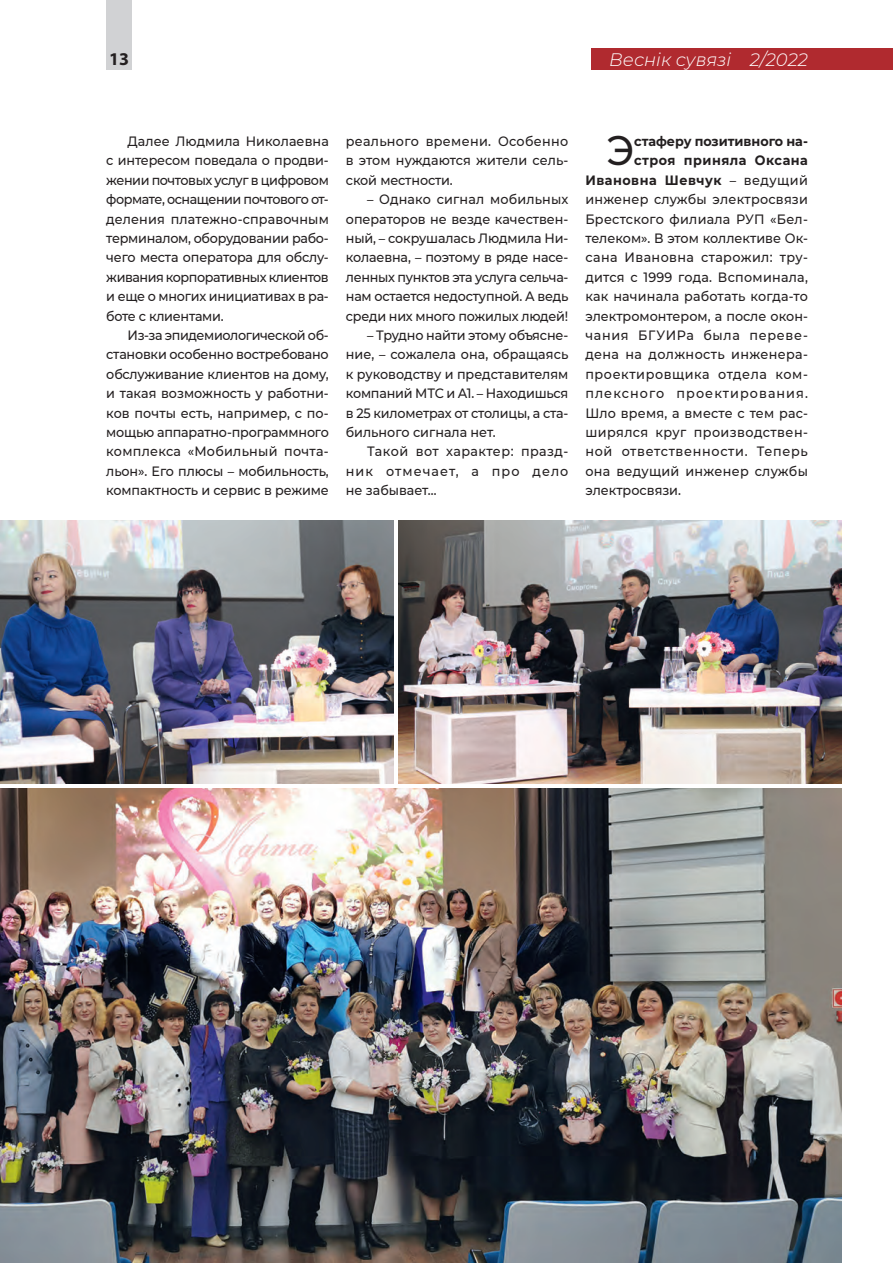
<style>
.page{position:relative;width:893px;height:1263px;background:#fff}
.page>*{position:absolute;margin:0;border:0;box-sizing:border-box;transform-origin:0 0}
._000_Text_OSNOV{font:500 41.25px "Montserrat";color:#231f20;scale:.94 1}
.t1{font:italic 300 18px "Montserrat";color:#fff}
.t2{font:700 18px "Myriad Pro";color:#231f20}
._000_Text_OSNOV-2{font:500 13.5px/19.4px "Montserrat";letter-spacing:.01em;color:#231f20;text-align:justify;scale:.94 1}
._000_Text_OSNOV-3{font:500 13.5px "Montserrat";letter-spacing:.03em;color:#231f20;scale:.94 1}
._000_Text_OSNOV-4{font:500 13.5px "Montserrat";letter-spacing:.055em;color:#231f20;scale:.94 1}
._000_Text_OSNOV-5{font:700 13.5px "Montserrat";letter-spacing:.04em;color:#231f20;scale:.94 1}
._000_Text_OSNOV-6{font:500 13.5px "Montserrat";letter-spacing:.035em;color:#231f20;scale:.94 1}
._000_Text_OSNOV-7{font:500 13.5px "Montserrat";letter-spacing:.045em;color:#231f20;scale:.94 1}
._000_Text_OSNOV-8{font:500 13.5px "Montserrat";letter-spacing:.08em;color:#231f20;scale:.94 1}
._000_Text_OSNOV-9{font:700 13.5px "Montserrat";color:#231f20;scale:.94 1}
.s1{font-weight:500}
</style>
<div class="page">
<div style="left:591px;top:48px;width:302px;height:22px;background:#b02a2f"></div>
<img style="left:0;top:520px;width:393px;height:263px">
<img style="left:399px;top:520px;width:442px;height:263px">
<img style="left:0;top:789px;width:841px;height:474px">
<div style="left:106px;top:0;width:26px;height:70px;background:#d1d2d4"></div>
<h2 class="t2" style="left:109px;top:48px;width:21px">13</h2>
<h2 class="t1" style="left:609px;top:47px;width:200px">Веснiк сувязi 2/2022</h2>
<p class="_000_Text_OSNOV-2" style="left:106px;top:131px;width:238px;text-indent:21px">Далее Людмила Николаевна с интересом поведала о продви&shy;жении почтовых услуг в цифровом формате, оснащении почтового от&shy;деления платежно-справочным терминалом, оборудовании рабо&shy;чего места оператора для обслу&shy;живания корпоративных клиентов и еще о многих инициативах в ра&shy;боте с клиентами.</p>
<p class="_000_Text_OSNOV-2" style="left:106px;top:325px;width:238px;text-indent:21px">Из-за эпидемиологической об&shy;становки особенно востребовано обслуживание клиентов на дому, и такая возможность у работни&shy;ков почты есть, например, с по&shy;мощью аппаратно-программного комплекса «Мобильный почта&shy;льон». Его плюсы – мобильность, компактность и сервис в режиме</p>
<p class="_000_Text_OSNOV-2" style="left:346px;top:131px;width:238px">реального времени. Особенно в этом нуждаются жители сель&shy;ской местности.</p>
<p class="_000_Text_OSNOV-2" style="left:346px;top:189px;width:238px;text-indent:21px">– Однако сигнал мобильных операторов не везде качествен&shy;ный, – сокрушалась Людмила Ни&shy;колаевна, – поэтому в ряде насе&shy;ленных пунктов эта услуга сельча&shy;нам остается недоступной. А ведь среди них много пожилых людей!</p>
<p class="_000_Text_OSNOV-2" style="left:346px;top:325px;width:238px;text-indent:21px">– Трудно найти этому объясне&shy;ние, – сожалела она, обращаясь к руководству и представителям компаний МТС и А1. – Находишься в 25 километрах от столицы, а ста&shy;бильного сигнала нет.</p>
<p class="_000_Text_OSNOV-2" style="left:346px;top:441px;width:238px;text-indent:21px">Такой вот характер: празд&shy;ник отмечает, а про дело не забывает…</p>
<p class="_000_Text_OSNOV" style="left:607px;top:122px;width:31px">Э</p>
<p class="_000_Text_OSNOV-9" style="left:634px;top:131px;width:186px">стаферу позитивного на-</p>
<p class="_000_Text_OSNOV-5" style="left:634px;top:151px;width:186px">строя приняла Оксана</p>
<p class="_000_Text_OSNOV-5" style="left:585px;top:170px;width:238px">Ивановна Шевчук <span class="s1">– ведущий</span></p>
<p class="_000_Text_OSNOV-2" style="left:585px;top:189px;width:238px">инженер службы электросвязи</p>
<p class="_000_Text_OSNOV-2" style="left:585px;top:209px;width:238px">Брестского филиала РУП «Бел-</p>
<p class="_000_Text_OSNOV-2" style="left:585px;top:228px;width:238px">телеком». В этом коллективе Ок-</p>
<p class="_000_Text_OSNOV-3" style="left:585px;top:248px;width:238px">сана Ивановна старожил: тру-</p>
<p class="_000_Text_OSNOV-2" style="left:585px;top:267px;width:238px">дится с 1999 года. Вспоминала,</p>
<p class="_000_Text_OSNOV-2" style="left:585px;top:286px;width:238px">как начинала работать когда-то</p>
<p class="_000_Text_OSNOV-2" style="left:585px;top:306px;width:238px">электромонтером, а после окон-</p>
<p class="_000_Text_OSNOV-4" style="left:585px;top:326px;width:238px">чания БГУИРа была переве-</p>
<p class="_000_Text_OSNOV-3" style="left:585px;top:345px;width:238px">дена на должность инженера-</p>
<p class="_000_Text_OSNOV-7" style="left:585px;top:365px;width:238px">проектировщика отдела ком-</p>
<p class="_000_Text_OSNOV-8" style="left:585px;top:384px;width:238px">плексного проектирования.</p>
<p class="_000_Text_OSNOV-2" style="left:585px;top:403px;width:238px">Шло время, а вместе с тем рас-</p>
<p class="_000_Text_OSNOV-6" style="left:585px;top:423px;width:238px">ширялся круг производствен-</p>
<p class="_000_Text_OSNOV-4" style="left:585px;top:442px;width:238px">ной ответственности. Теперь</p>
<p class="_000_Text_OSNOV-2" style="left:585px;top:461px;width:238px">она ведущий инженер службы</p>
<p class="_000_Text_OSNOV-2" style="left:585px;top:480px;width:103px">электросвязи.</p>
</div>
